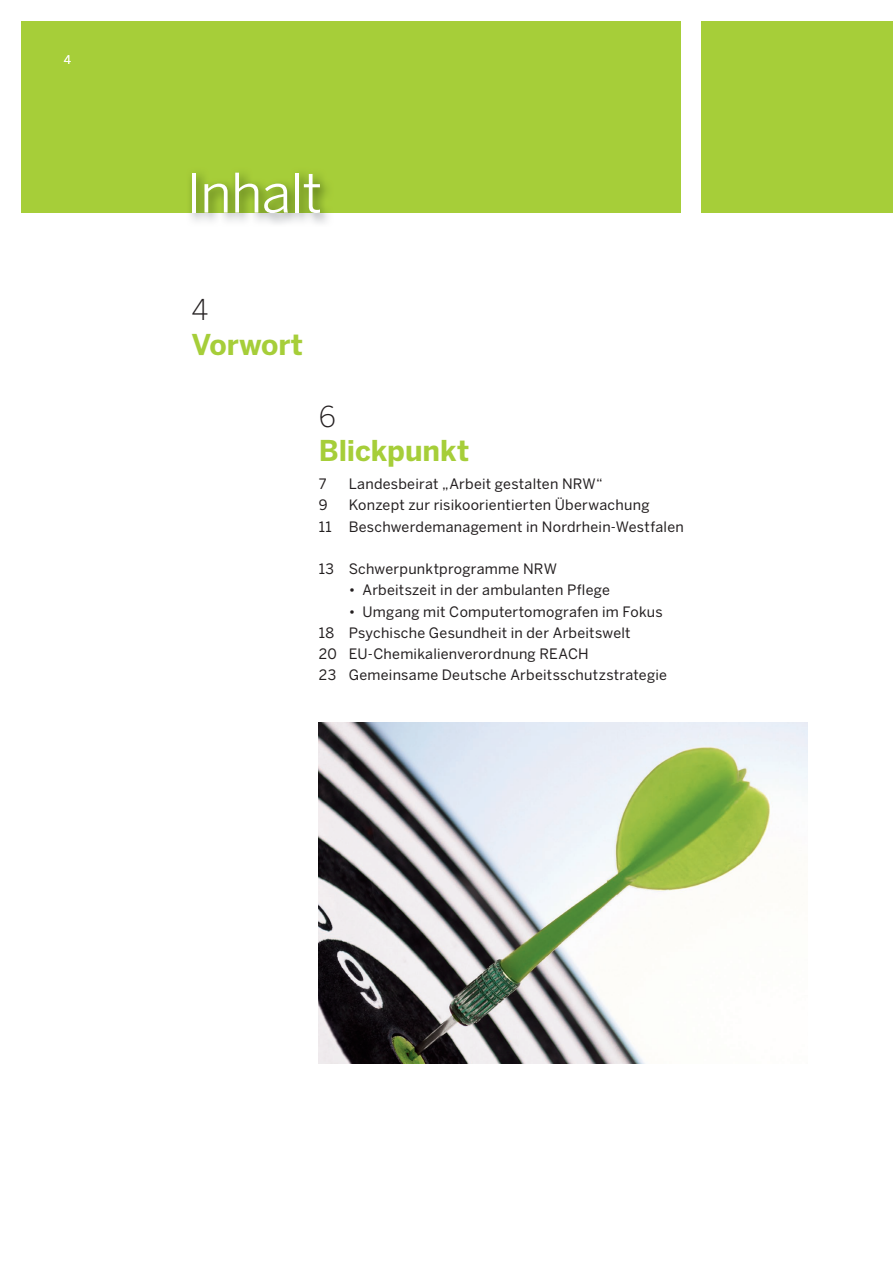
<style>
.page{position:relative;width:893px;height:1263px;background:#fff}
.page>*{position:absolute;margin:0;border:0;box-sizing:border-box;transform-origin:0 0}
.t1{font:54px "Benton Sans";letter-spacing:-.015em;color:#fff}
.t2{font:700 28.5px "Benton Sans";letter-spacing:-.005em;color:#a6ce39}
.t3{font:300 28.5px "Benton Sans";color:#231f20}
.t4{font:14.25px/21.3px "Benton Sans";letter-spacing:.015em;color:#231f20;text-align:center}
.t5{font:12px "Benton Sans";color:#fff}
</style>
<div class="page">
<div style="left:702px;top:21px;width:191px;height:192px;background:#a6ce39"></div>
<div style="left:21px;top:21px;width:659px;height:192px;background:#a6ce39"></div>
<img style="left:319px;top:723px;width:489px;height:340px">
<p class="t5" style="left:64px;top:52px;width:9px">4</p>
<h1 class="t1" style="left:186px;top:161px;width:138px">Inhalt</h1>
<h2 class="t3" style="left:191px;top:293px;width:18px">4</h2>
<h2 class="t2" style="left:191px;top:327px;width:113px">Vorwort</h2>
<h2 class="t3" style="left:319px;top:399px;width:19px">6</h2>
<h2 class="t2" style="left:319px;top:434px;width:152px">Blickpunkt</h2>
<p class="t4" style="left:319px;top:473px;width:9px">7</p>
<p class="t4" style="left:349px;top:473px;width:256px">Landesbeirat „Arbeit gestalten NRW“</p>
<p class="t4" style="left:319px;top:494px;width:10px">9</p>
<p class="t4" style="left:319px;top:494px;width:366px">Konzept zur risikoorientierten Überwachung<br>11 Beschwerdemanagement in Nordrhein-Westfalen</p>
<p class="t4" style="left:319px;top:558px;width:240px">13 Schwerpunktprogramme NRW</p>
<p class="t4" style="left:349px;top:579px;width:263px">• Arbeitszeit in der ambulanten Pflege</p>
<p class="t4" style="left:319px;top:601px;width:350px;text-align:left;text-indent:30px">• Umgang mit Computertomografen im Fokus 18 Psychische Gesundheit in der Arbeitswelt<br>20 EU-Chemikalienverordnung REACH<br>23 Gemeinsame Deutsche Arbeitsschutzstrategie</p>
</div>
